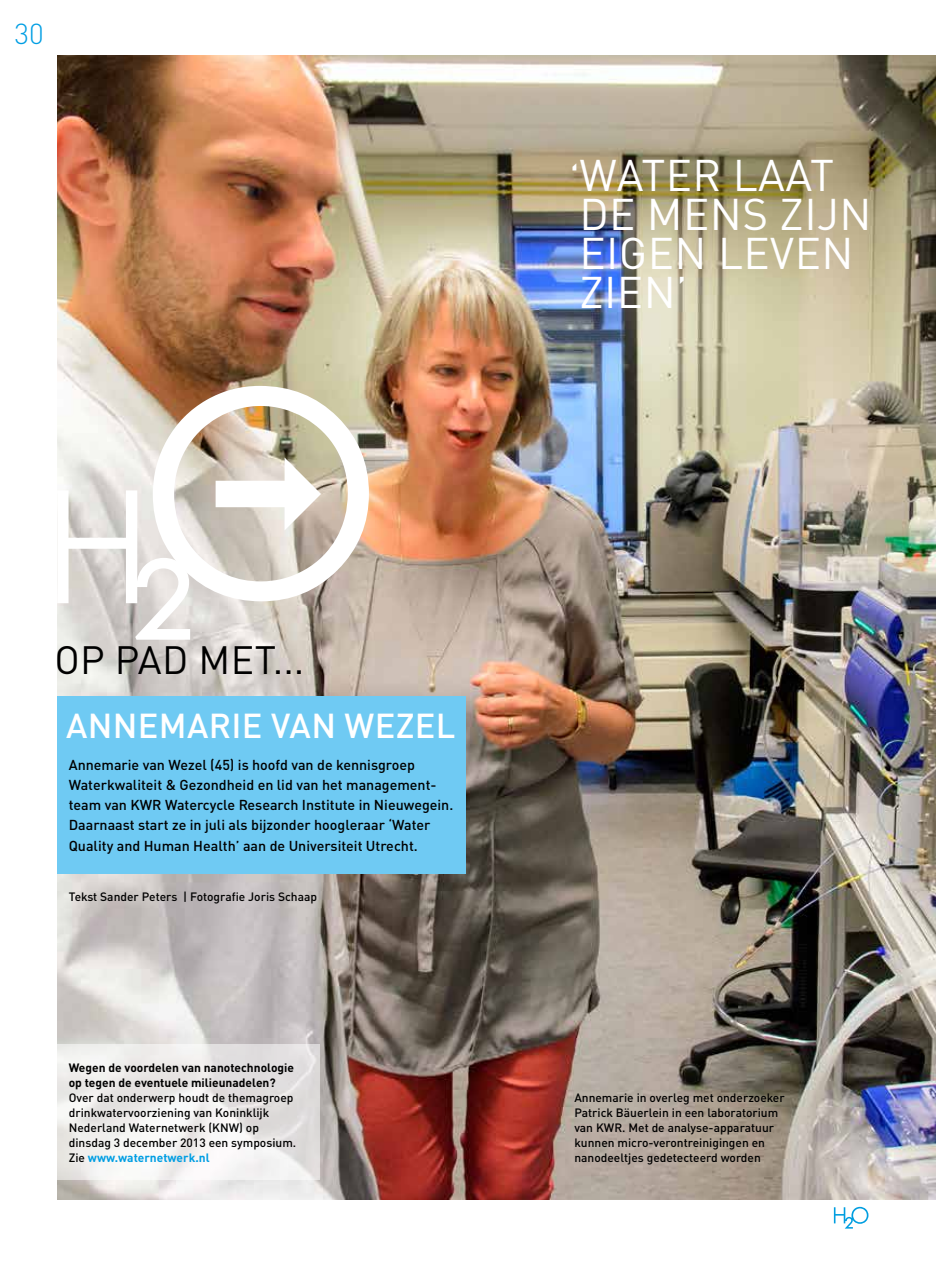
<style>
.page{position:relative;width:936px;height:1263px;background:#fff}
.page>*{position:absolute;margin:0;border:0;box-sizing:border-box;transform-origin:0 0}
.t1{font:285.6px "Century Gothic";color:#fff}
.t2{font:157.05px "Century Gothic";color:#fff}
.t3{font:106.65px "Century Gothic";color:#fff}
.t4{font:43.8px/39px "DIN Pro";letter-spacing:.01em;color:#fff}
.t5{font:39px "DIN Pro";color:#000}
.t6{font:500 34.2px "DIN Pro";letter-spacing:.01em;color:#fff}
.t7{font:300 28.5px "DIN Pro";color:#009ee3}
.t8{font:500 14.25px/20.2px "DIN Pro";color:#000}
.t9{font:500 12px/15px "DIN Pro";color:#000}
.t10{font:700 12px/15px "DIN Pro";color:#000}
.s1{font-weight:700;color:#009ee3}
</style>
<div class="page">
<svg style="left:833px;top:1207px;width:35px;height:21px"></svg>
<img style="left:57px;top:55px;width:878px;height:1144px">
<svg style="left:57px;top:1045px;width:263px;height:135px"></svg>
<div style="left:57px;top:696px;width:409px;height:178px;background:#6fcaf3"></div>
<svg style="left:129px;top:556px;width:63px;height:87px"></svg>
<svg style="left:215px;top:457px;width:106px;height:73px"></svg>
<h3 class="t7" style="left:15px;top:12px;width:31px">30</h3>
<h1 class="t1" style="left:137px;top:319px;width:250px">O</h1>
<h2 class="t2" style="left:44px;top:451px;width:109px">H</h2>
<h3 class="t3" style="left:133px;top:534px;width:61px">2</h3>
<h3 class="t5" style="left:54px;top:629px;width:251px">O P PAD M ET...</h3>
<h3 class="t6" style="left:66px;top:698px;width:391px">Annemarie van Wezel</h3>
<p class="t8" style="left:69px;top:753px;width:369px">Annemarie van Wezel (45) is hoofd van de kennisgroep<br>Waterkwaliteit &amp; Gezondheid en lid van het management&shy;team van KWR</p>
<p class="t8" style="left:69px;top:793px;width:386px;text-indent:96px">Watercycle Research I nstitute in N ieuwegein.<br>Daarnaast start ze in juli als bijzonder hoogleraar ‘Water<br>Quality and Human Health’ aan de Universiteit Utrecht.</p>
<p class="t9" style="left:69px;top:888px;width:250px">Tekst Sander Peters | Fotografie Joris Schaap</p>
<p class="t10" style="left:69px;top:1059px;width:227px">Wegen de voordelen van nanotechnologie op tegen de eventuele milieunadelen?</p>
<p class="t9" style="left:69px;top:1089px;width:226px">Over dat onderwerp houdt de themagroep drinkwatervoorziening van Koninklijk<br>N ederland Waternetwerk (KNW</p>
<p class="t9" style="left:69px;top:1119px;width:229px;text-indent:170px">) op dinsdag 3 december 2013 een symposium.<br>Zie <span class="s1">www.waternetwerk.nl</span></p>
<h3 class="t4" style="left:579px;top:151px;width:294px">WATER LAAT<br>DE M ENS ZIJN<br>EIGEN LEVEN<br>ZIEN’</h3>
<h3 class="t4" style="left:568px;top:159px;width:13px">‘</h3>
<p class="t9" style="left:574px;top:1089px;width:212px">Annemarie in overleg met onderzoeker<br>Patrick Bäuerlein in een laboratorium van KWR</p>
<p class="t9" style="left:574px;top:1119px;width:201px;text-indent:48px">. Met de analyse-apparatuur kunnen micro-verontreinigingen en nanodeeltjes gedetecteerd worden</p>
</div>
